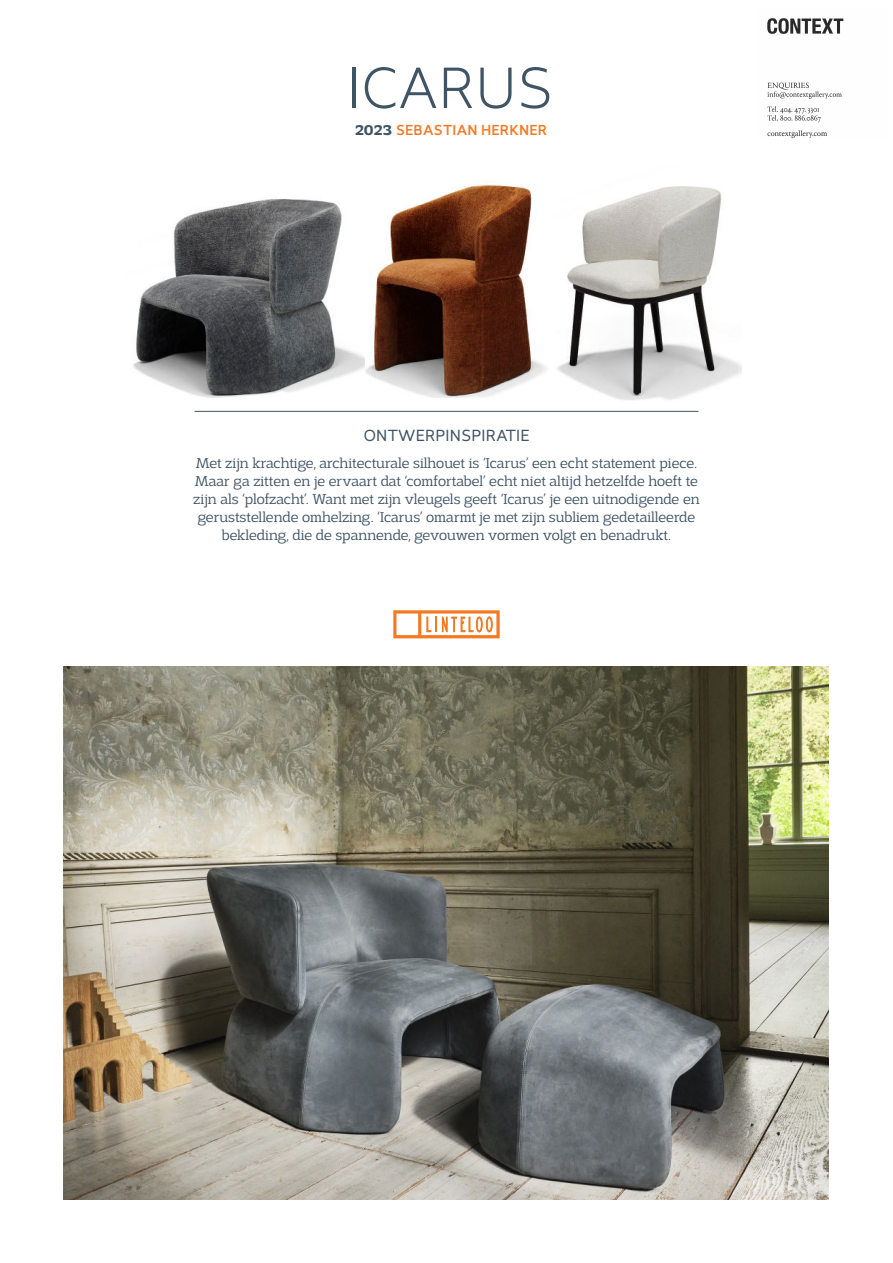
<style>
.page{position:relative;width:893px;height:1263px;background:#fff}
.page>*{position:absolute;margin:0;border:0;box-sizing:border-box;transform-origin:0 0}
.t1{font:300 54px "Revisal";letter-spacing:.02em;color:#3f5465}
.t2{font:300 15px/18px "Adria Slab";color:#3f5465;text-align:center}
.t3{font:15px "Revisal";letter-spacing:.02em;color:#3f5465}
.t4{font:500 13.5px "Revisal";letter-spacing:.02em;color:#f47921}
.s1{font-family:"Adria Slab";font-weight:700;font-size:15px;color:#3f5465}
</style>
<div class="page">
<svg style="left:393px;top:610px;width:107px;height:28px"></svg>
<hr style="left:195px;top:411px;width:503px;height:1px;background:#3f5465">
<img style="left:133px;top:199px;width:328px;height:213px">
<img style="left:64px;top:666px;width:764px;height:533px">
<img style="left:366px;top:183px;width:181px;height:214px">
<img style="left:557px;top:186px;width:184px;height:214px">
<img style="left:767px;top:18px;width:77px;height:121px">
<h1 class="t1" style="left:347px;top:58px;width:207px">ICARUS</h1>
<p class="t4" style="left:355px;top:125px;width:194px"><span class="s1">2023</span> SEBASTIAN HERKNER</p>
<p class="t3" style="left:364px;top:429px;width:167px">ONTWERPINSPIRATIE</p>
<p class="t2" style="left:193px;top:455px;width:508px">Met zĳn krachtige, architecturale silhouet is ‘Icarus’ een echt statement piece.<br>Maar ga zitten en je ervaart dat ‘comfortabel’ echt niet altĳd hetzelfde hoeft te zĳn als ‘plofzacht’. Want met zĳn vleugels geeft ‘Icarus’ je een uitnodigende en geruststellende omhelzing. ‘Icarus’ omarmt je met zĳn subliem gedetailleerde bekleding, die de spannende, gevouwen vormen volgt en benadrukt.</p>
</div>
